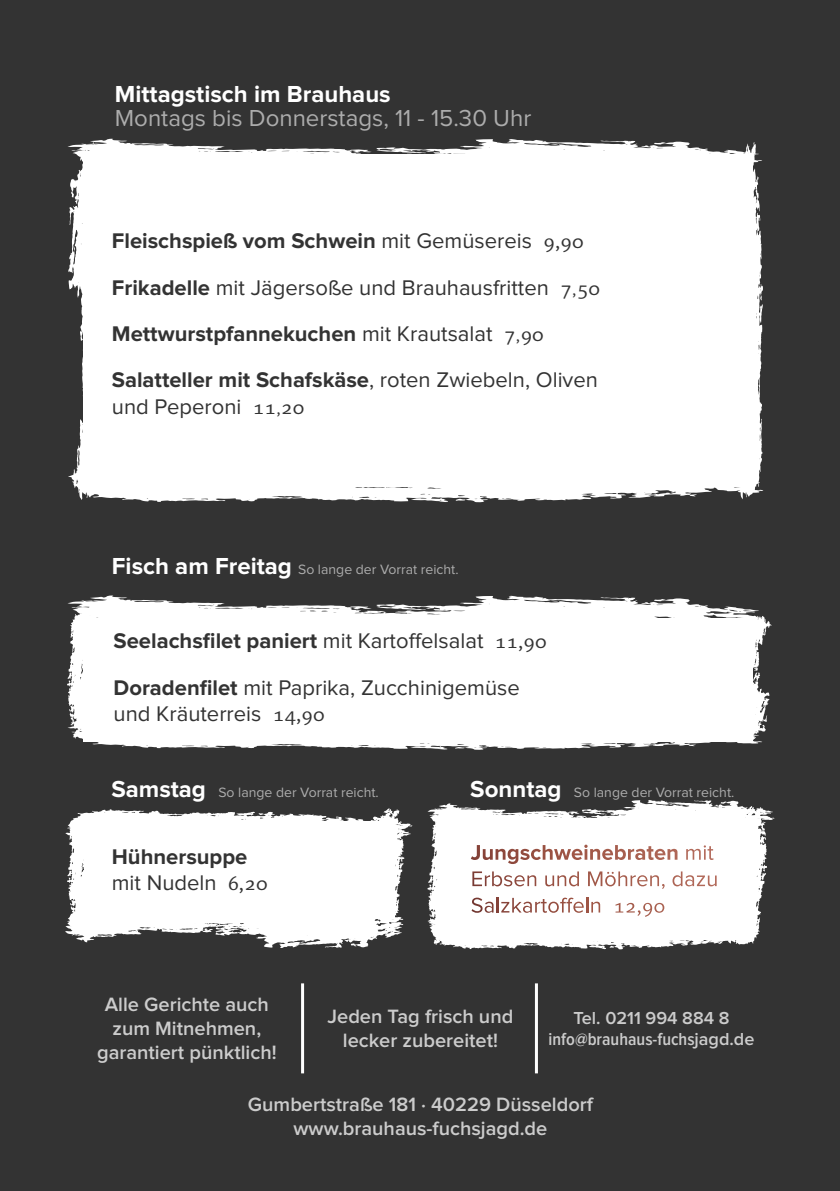
<style>
.page{position:relative;width:840px;height:1191px;background:#fff}
.page>*{position:absolute;margin:0;border:0;box-sizing:border-box;transform-origin:0 0}
.t1{font:24px "Proxima Nova";color:rgb(255 255 255/.6)}
.t2{font:700 24px "Proxima Nova";color:#fff}
.t3{font:700 22px/46.4px "Proxima Nova";color:#333}
.t4{font:22px/46.4px "Proxima Nova";color:#333}
.t5{font:600 20px/24px "Proxima Nova";color:#ccc;text-align:center}
.t6{font:600 18px "Proxima Nova Cond";color:#ccc}
.t7{font:600 18px "Proxima Nova";color:#ccc}
.t8{font:14px "Proxima Nova";color:rgb(255 255 255/.6)}
.s1{font-weight:400}
.s2{font-family:"Chaparral Pro";font-weight:400}
.s3{font-family:"Chaparral Pro"}
.s4{font-weight:700;font-size:24px;color:#fff}
.s5{font-weight:700}
.s6{font-family:"Proxima Nova"}
</style>
<div class="page">
<div style="left:0;top:0;width:839px;height:1191px;background:#333"></div>
<svg style="left:427px;top:800px;width:347px;height:149px;background:#dedad9"></svg>
<div style="left:68px;top:139px;width:695px;height:363px;background:#fff"></div>
<svg style="left:65px;top:808px;width:347px;height:140px"></svg>
<svg style="left:67px;top:595px;width:704px;height:155px;background:#eaeaea"></svg>
<hr style="left:534px;top:983px;width:3px;height:90px;background:#fff">
<hr style="left:301px;top:983px;width:3px;height:90px;background:#fff">
<p class="t2" style="left:115px;top:83px;width:277px">Mittagstisch im Brauhaus</p>
<p class="t1" style="left:115px;top:107px;width:417px">Montags bis Donnerstags, 11 - 15.30 Uhr</p>
<p class="t3" style="left:112px;top:218px;width:489px">Fleischspieß vom Schwein <span class="s1">mit Gemüsereis</span> <span class="s2">9,90<br></span>Frikadelle <span class="s1">mit Jägersoße und Brauhausfritten</span> <span class="s2">7,50<br></span>Mettwurstpfannekuchen <span class="s1">mit Krautsalat</span> <span class="s2">7,90<br></span>Salatteller mit Schafskäse<span class="s1">, roten Zwiebeln, Oliven</span></p>
<p class="t4" style="left:112px;top:384px;width:194px">und Peperoni <span class="s3">11,20</span></p>
<p class="t8" style="left:112px;top:563px;width:348px"><span class="s4">Fisch am Freitag</span> So lange der Vorrat reicht.</p>
<p class="t4" style="left:113px;top:619px;width:434px"><span class="s5">Seelachsfilet paniert</span> mit Kartoffelsalat <span class="s3">11,90<br></span><span class="s5">Doradenfilet</span> mit Paprika, Zucchinigemüse</p>
<p class="t4" style="left:113px;top:691px;width:213px">und Kräuterreis <span class="s3">14,90</span></p>
<p class="t8" style="left:111px;top:785px;width:269px"><span class="s4">Samstag</span> So lange der Vorrat reicht.</p>
<p class="t8" style="left:470px;top:785px;width:265px"><span class="s4">Sonntag</span> So lange der Vorrat reicht.</p>
<p class="t3" style="left:112px;top:844px;width:157px;line-height:26.4px">Hühnersuppe <span class="s1">mit Nudeln</span> <span class="s2">6,20</span></p>
<p class="t5" style="left:97px;top:993px;width:181px">Alle Gerichte auch zum Mitnehmen, garantiert pünktlich!</p>
<p class="t5" style="left:248px;top:1092px;width:346px">Gumbertstraße 181 · 40229 Düsseldorf www.brauhaus-fuchsjagd.de</p>
<p class="t5" style="left:327px;top:1005px;width:187px">Jeden Tag frisch und lecker zubereitet!</p>
<p class="t7" style="left:573px;top:1009px;width:158px">Tel. 0211 994 884 8</p>
<p class="t6" style="left:548px;top:1031px;width:207px">info@brauhaus-fuchs<span class="s6">jagd.de</span></p>
</div>
